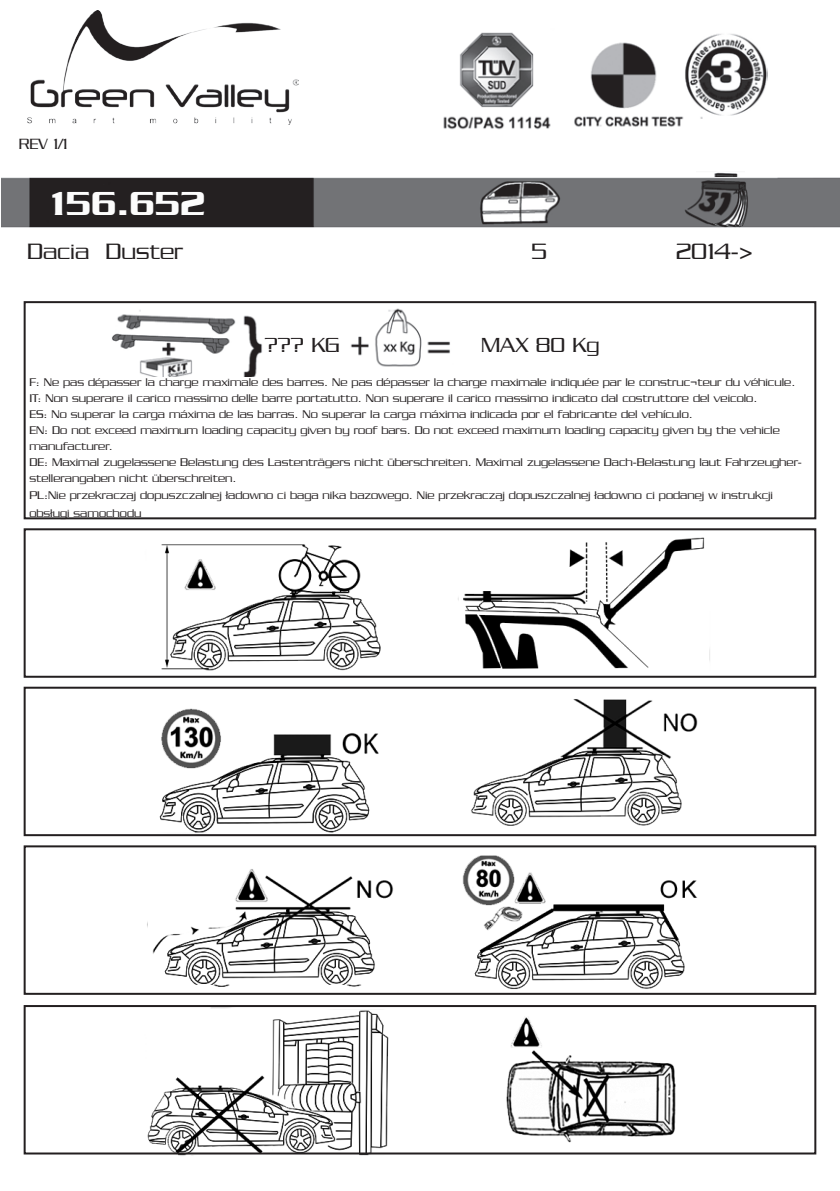
<style>
.page{position:relative;width:840px;height:1191px;background:#fff}
.page>*{position:absolute;margin:0;border:0;box-sizing:border-box;transform-origin:0 0}
.t1{font:500 36px "Serpentine";color:#fcfcfc}
.t2{font:300 24px "Serpentine";color:#231f20}
.t3{font:300 22px "Serpentine";color:#231f20}
.t4{font:300 16px "Serpentine";color:#231f20}
.t5{font:300 12px/16px "Serpentine";color:#231f20}
</style>
<div class="page">
<img style="left:443px;top:32px;width:324px;height:98px">
<img style="left:27px;top:10px;width:271px;height:114px">
<img style="left:714px;top:172px;width:24px;height:5px">
<img style="left:1px;top:177px;width:838px;height:50px">
<img style="left:112px;top:308px;width:338px;height:69px">
<img style="left:159px;top:708px;width:220px;height:125px">
<img style="left:147px;top:869px;width:246px;height:118px">
<img style="left:471px;top:699px;width:227px;height:127px">
<img style="left:458px;top:537px;width:252px;height:132px">
<img style="left:144px;top:1008px;width:256px;height:148px">
<img style="left:506px;top:1017px;width:170px;height:126px">
<img style="left:161px;top:544px;width:220px;height:127px">
<img style="left:462px;top:855px;width:235px;height:134px">
<div style="left:24px;top:528px;width:791px;height:150px;border:2px solid #231f20"></div>
<div style="left:24px;top:686px;width:791px;height:150px;border:2px solid #231f20"></div>
<div style="left:24px;top:845px;width:791px;height:149px;border:2px solid #231f20"></div>
<div style="left:24px;top:1005px;width:791px;height:149px;border:2px solid #231f20"></div>
<div style="left:24px;top:301px;width:791px;height:218px;border:2px solid #231f20"></div>
<p class="t4" style="left:19px;top:135px;width:51px">REV 1/1</p>
<p class="t1" style="left:51px;top:183px;width:156px">156.652</p>
<p class="t2" style="left:27px;top:238px;width:158px">Dacia Duster</p>
<p class="t2" style="left:531px;top:238px;width:17px">5</p>
<p class="t2" style="left:675px;top:238px;width:79px">2014-&gt;</p>
<p class="t3" style="left:265px;top:333px;width:76px">??? KG</p>
<p class="t3" style="left:481px;top:333px;width:120px">MAX 80 Kg</p>
<p class="t5" style="left:29px;top:374px;width:767px">F: Ne pas dépasser la charge maximale des barres. Ne pas dépasser la charge maximale indiquée par le construc¬teur du véhicule.</p>
<p class="t5" style="left:29px;top:390px;width:729px">IT: Non superare il carico massimo delle barre portatutto. Non superare il carico massimo indicato dal costruttore del veicolo.</p>
<p class="t5" style="left:29px;top:406px;width:664px">ES: No superar la carga máxima de las barras. No superar la carga máxima indicada por el fabricante del vehículo.</p>
<p class="t5" style="left:29px;top:422px;width:751px">EN: Do not exceed maximum loading capacity given by roof bars. Do not exceed maximum loading capacity given by the vehicle manufacturer.</p>
<p class="t5" style="left:29px;top:454px;width:773px">DE: Maximal zugelassene Belastung des Lastenträgers nicht überschreiten. Maximal zugelassene Dach-Belastung laut Fahrzeugher&shy;stellerangaben nicht überschreiten.</p>
<p class="t5" style="left:29px;top:485px;width:744px;line-height:18px">PL:Nie przekraczaj dopuszczalnej ładowności baga nika bazowego. Nie przekraczaj dopuszczalnej ładowności podanej w instrukcji obsługi samochodu</p>
</div>
